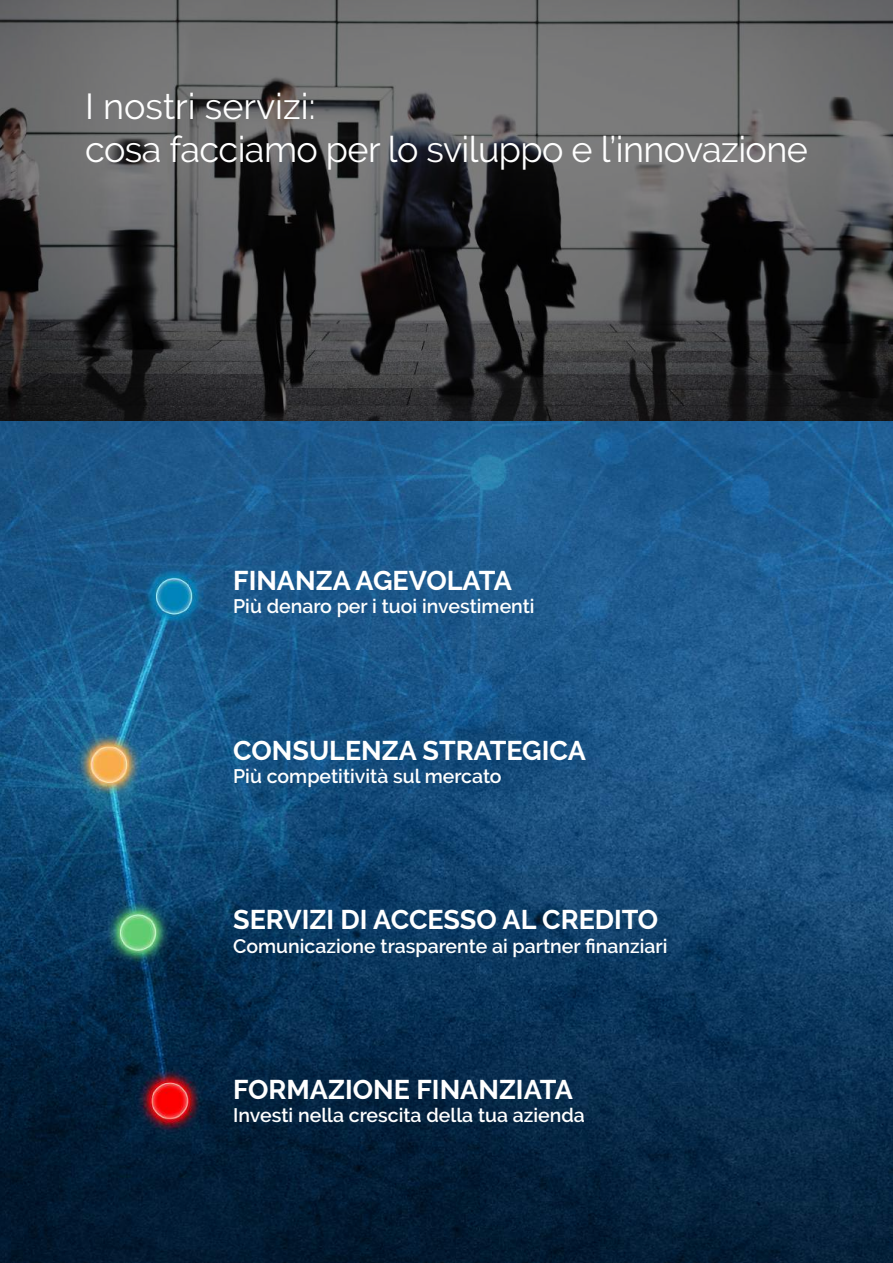
<style>
.page{position:relative;width:893px;height:1263px;background:#fff}
.page>*{position:absolute;margin:0;border:0;box-sizing:border-box;transform-origin:0 0}
.t1{font:36px/43.2px "Raleway";letter-spacing:-.015em;color:#fff}
.t2{font:700 27px "Raleway";color:#fff}
.t3{font:600 19.5px "Raleway";color:#fff}
</style>
<div class="page">
<img style="left:0;top:421px;width:893px;height:842px">
<svg style="left:0;top:0;width:893px;height:421px;background:#4c4c4d"></svg>
<h1 class="t1" style="left:85px;top:84px;width:724px">I nostri servizi:<br>cosa facciamo per lo sviluppo e l’innovazione</h1>
<h2 class="t2" style="left:233px;top:565px;width:280px">FINANZA AGEVOLATA</h2>
<p class="t3" style="left:233px;top:595px;width:303px">Più denaro per i tuoi investimenti</p>
<h2 class="t2" style="left:233px;top:735px;width:354px">CONSULENZA STRATEGICA</h2>
<p class="t3" style="left:233px;top:765px;width:270px">Più competitività sul mercato</p>
<h2 class="t2" style="left:233px;top:904px;width:427px">SERVIZI DI ACCESSO AL CREDITO</h2>
<p class="t3" style="left:233px;top:934px;width:436px">Comunicazione trasparente ai partner finanziari</p>
<h2 class="t2" style="left:233px;top:1074px;width:341px">FORMAZIONE FINANZIATA</h2>
<p class="t3" style="left:233px;top:1104px;width:353px">Investi nella crescita della tua azienda</p>
</div>
